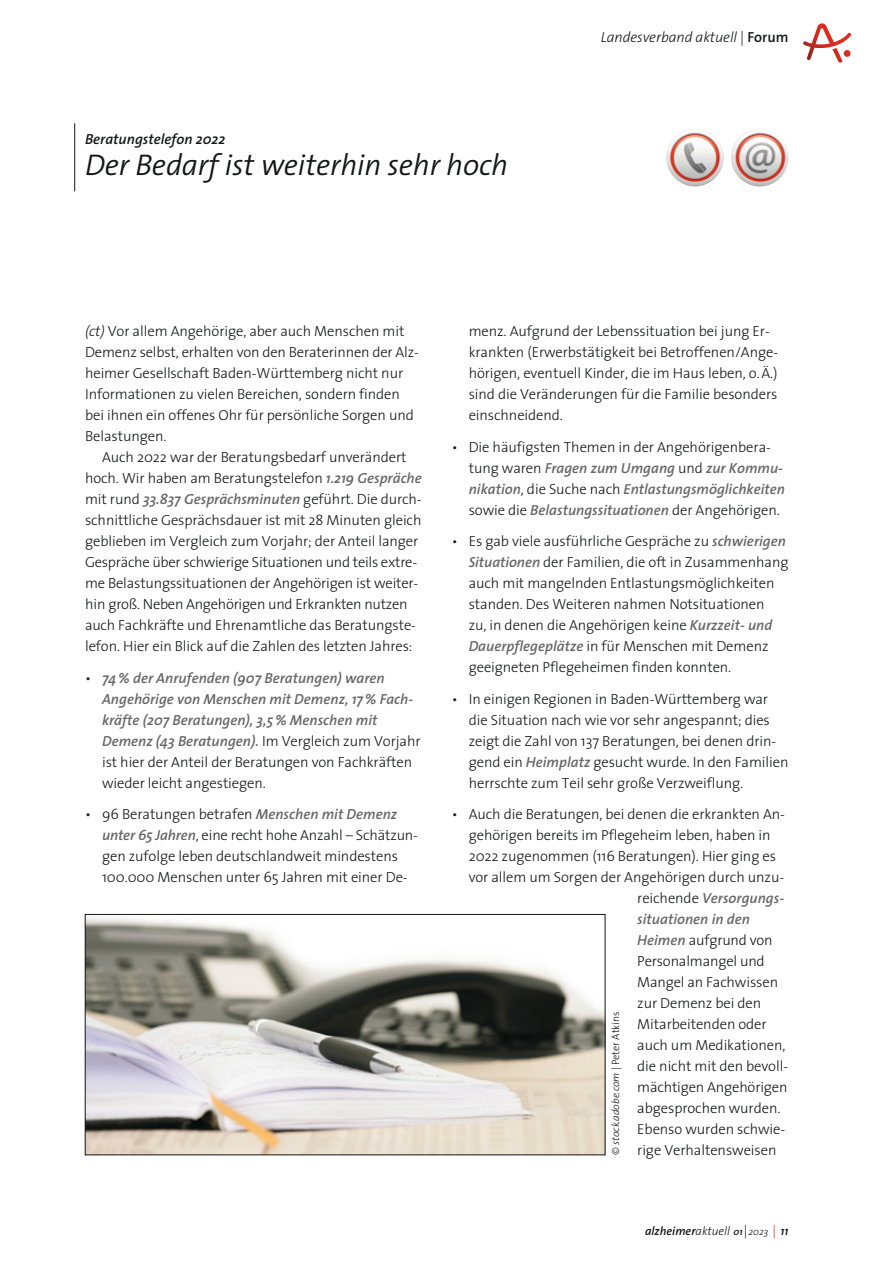
<style>
.page{position:relative;width:893px;height:1263px;background:#fff}
.page>*{position:absolute;margin:0;border:0;box-sizing:border-box;transform-origin:0 0}
.t1{font:italic 300 30px "The Sans";letter-spacing:-.005em;color:#151616}
.t2{font:300 14.7px/21px "The Sans";letter-spacing:-.005em;color:#151616}
.t3{font:italic 600 14.7px/21px "The Sans";color:#676767}
.t4{font:italic 300 14.7px "The Sans";letter-spacing:-.005em;color:#151616}
.t5{font:italic 600 14.7px "The Sans";color:#151616}
.t6{font:italic 600 12px "The Sans";color:#151616}
.t7{font:italic 300 10.5px "The Sans";letter-spacing:-.005em;color:#151616}
.s1{font-weight:600;font-style:normal}
.s2{font-style:italic}
.s3{font-weight:600;font-style:italic;color:#676767}
.s4{font-weight:300;font-style:normal;color:#151616}
.s5{font-style:normal}
.s6{font-weight:300}
.s7{font-size:9.9px}
.s8{font-weight:300;font-style:normal;font-size:13.5px}
.s9{font-weight:300;font-size:9.9px}
.s10{font-weight:300;font-style:normal;font-size:13.5px;color:#df2c1f}
</style>
<div class="page">
<svg style="left:803px;top:23px;width:48px;height:40px"></svg>
<hr style="left:74px;top:123px;width:1px;height:68px;background:#151616">
<img style="left:87px;top:916px;width:516px;height:237px">
<div style="left:85px;top:914px;width:520px;height:241px;border:1px solid #151616"></div>
<img style="left:731px;top:129px;width:58px;height:57px;border-radius:50%">
<img style="left:666px;top:129px;width:58px;height:57px;border-radius:50%">
<p class="t5" style="left:85px;top:133px;width:142px">Beratungstelefon 2022</p>
<h1 class="t1" style="left:85px;top:153px;width:425px">Der Bedarf ist weiterhin sehr hoch</h1>
<p class="t4" style="left:601px;top:31px;width:189px">Landesverband aktuell | <span class="s1">Forum</span></p>
<p class="t2" style="left:85px;top:322px;width:335px"><span class="s2">(ct)</span> Vor allem Angehörige, aber auch Menschen mit Demenz selbst, erhalten von den Beraterinnen der Alz - heimer Gesellschaft Baden-Württemberg nicht nur Informationen zu vielen Bereichen, sondern finden bei ihnen ein offenes Ohr für persönliche Sorgen und Belastungen.</p>
<p class="t2" style="left:85px;top:448px;width:338px;text-indent:17px">Auch 2022 war der Beratungsbedarf unverändert hoch. Wir haben am Beratungstelefon <span class="s3">1.219 Gespräche </span>mit rund <span class="s3">33.837 Gesprächsminuten</span> geführt. Die durch - schnittliche Gesprächsdauer ist mit 28 Minuten gleich geblieben im Vergleich zum Vorjahr; der Anteil langer Ge spräche über schwierige Situationen und teils ex tre - me Belastungssituationen der Angehörigen ist weiter - hin groß. Neben Angehörigen und Erkrankten nutzen auch Fachkräfte und Ehrenamtliche das Beratungs te - le fon. Hier ein Blick auf die Zahlen des letzten Jahres:</p>
<p class="t3" style="left:102px;top:668px;width:320px;text-indent:-17px"><span class="s4">•</span> 74 % der Anrufenden (907 Beratungen) waren Angehörige von Menschen mit Demenz, 17 % Fach&shy;kräfte (207 Beratungen), 3,5 % Menschen mit Demenz (43 Beratungen). <span class="s4">Im Vergleich zum Vorjahr ist hier der Anteil der Beratungen von Fachkräften wieder leicht angestiegen.</span></p>
<p class="t2" style="left:102px;top:805px;width:317px;text-indent:-17px">• 96 Beratungen betrafen <span class="s3">Menschen mit Demenz unter 65 Jahren</span>, eine recht hohe Anzahl – Schätzun&shy;gen zufolge leben deutschlandweit mindestens 100.000 Menschen unter 65 Jahren mit einer De -</p>
<p class="t2" style="left:469px;top:322px;width:311px">menz. Aufgrund der Lebenssituation bei jung Er - krankten (Erwerbs tätigkeit bei Betroffenen/Ange - hörigen, even tuell Kinder, die im Haus leben, o. Ä.) sind die Ver ände rungen für die Familie besonders einschnei dend.</p>
<p class="t2" style="left:469px;top:438px;width:318px;text-indent:-17px">• Die häufigsten Themen in der Angehörigenbera&shy;tung waren <span class="s3">Fragen zum Umgang</span> und <span class="s3">zur Kommu&shy;nikation</span>, die Suche nach <span class="s3">Ent lastungsmöglichkeiten </span>sowie die <span class="s3">Belastungssitua tionen</span> der Angehörigen.</p>
<p class="t2" style="left:469px;top:532px;width:321px;text-indent:-17px">• Es gab viele ausführliche Gespräche zu <span class="s3">schwierigen Situationen</span> der Familien, die oft in Zusammen hang auch mit mangelnden Entlastungsmöglichkeiten standen. Des Weiteren nahmen Notsituationen<br>zu, in denen die Angehörigen keine <span class="s3">Kurzzeit- und Dauerpflegeplätze</span> in für Menschen mit Demenz geeigneten Pflegeheimen finden konnten.</p>
<p class="t2" style="left:469px;top:690px;width:321px;text-indent:-17px">• In einigen Regionen in Baden-Württemberg war die Situation nach wie vor sehr angespannt; dies zeigt die Zahl von 137 Beratungen, bei denen drin - gend ein <span class="s3">Heimplatz</span> gesucht wurde. In den Fami lien herrschte zum Teil sehr große Verzweiflung.</p>
<p class="t2" style="left:452px;top:805px;width:335px">• Auch die Beratungen, bei denen die erkrankten An-</p>
<p class="t2" style="left:469px;top:826px;width:303px">gehörigen bereits im Pflegeheim leben, haben in</p>
<p class="t2" style="left:469px;top:847px;width:309px">2022 zugenommen (116 Beratungen). Hier ging es</p>
<p class="t2" style="left:469px;top:868px;width:317px">vor allem um Sorgen der Angehörigen durch unzu -</p>
<p class="t3" style="left:637px;top:889px;width:148px"><span class="s4">reichende</span> Versor gungs -</p>
<p class="t3" style="left:637px;top:910px;width:114px">situa tionen in den</p>
<p class="t2" style="left:637px;top:931px;width:137px"><span class="s3">Heimen</span> aufgrund von</p>
<p class="t2" style="left:637px;top:952px;width:129px">Personalmangel und</p>
<p class="t2" style="left:637px;top:973px;width:142px">Mangel an Fach wissen</p>
<p class="t2" style="left:637px;top:994px;width:126px">zur Demenz bei den</p>
<p class="t2" style="left:637px;top:1015px;width:131px">Mitarbeitenden oder</p>
<p class="t2" style="left:637px;top:1036px;width:150px">auch um Medikationen,</p>
<p class="t2" style="left:637px;top:1057px;width:152px">die nicht mit den bevoll -</p>
<p class="t2" style="left:637px;top:1078px;width:152px">mächtigen Angehöri gen</p>
<p class="t2" style="left:637px;top:1099px;width:145px">abgesprochen wurden.</p>
<p class="t2" style="left:637px;top:1120px;width:150px">Ebenso wurden schwie -</p>
<p class="t2" style="left:637px;top:1141px;width:141px">rige Verhaltensweisen</p>
<p class="t7" style="left:611px;top:1155px;width:145px;rotate:-90deg"><span class="s5">©</span> stock.adobe.com <span class="s5">| Peter Atkins</span></p>
<p class="t6" style="left:645px;top:1226px;width:145px">alzheimer<span class="s6">aktuell</span> <span class="s7">01</span><span class="s8">|</span><span class="s9">2023</span> <span class="s10">|</span> 11</p>
</div>
